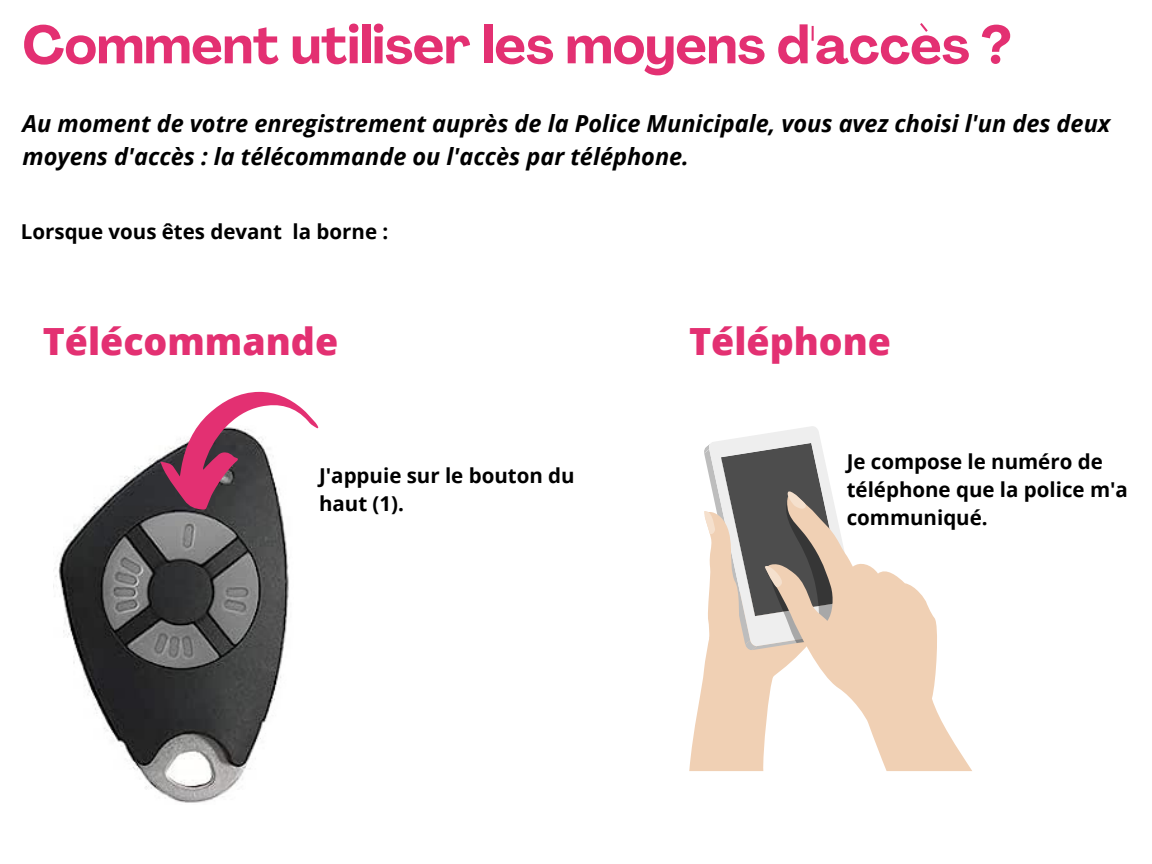
<style>
.page{position:relative;width:1152px;height:864px;background:#fff}
.page>*{position:absolute;margin:0;border:0;box-sizing:border-box;transform-origin:0 0}
.t1{font:700 52.5px "Agrandir";color:#e33072}
.t2{font:800 37.5px "Open Sans";color:#e33072}
.t3{font:italic 700 23.55px/32.7px "Open Sans";color:#000}
.t4{font:700 20.55px/28.2px "Open Sans";color:#000}
</style>
<div class="page">
<img style="left:55px;top:458px;width:235px;height:345px">
<svg style="left:861px;top:564px;width:111px;height:207px;fill:#f0d0b4"></svg>
<svg style="left:689px;top:426px;width:172px;height:345px"></svg>
<svg style="left:160px;top:392px;width:158px;height:118px"></svg>
<p class="t1" style="left:23px;top:24px;width:990px">Comment utiliser les moyens d'accès ?</p>
<p class="t3" style="left:23px;top:107px;width:1089px">Au moment de votre enregistrement auprès de la Police Municipale, vous avez choisi l'un des deux moyens d'accès : la télécommande ou l'accès par téléphone.</p>
<p class="t4" style="left:21px;top:217px;width:369px">Lorsque vous êtes devant la borne :</p>
<p class="t2" style="left:43px;top:315px;width:297px">Télécommande</p>
<p class="t4" style="left:319px;top:461px;width:257px">J'appuie sur le bouton du haut (1).</p>
<p class="t2" style="left:689px;top:315px;width:204px">Téléphone</p>
<p class="t4" style="left:847px;top:447px;width:283px">Je compose le numéro de téléphone que la police m'a communiqué.</p>
</div>
